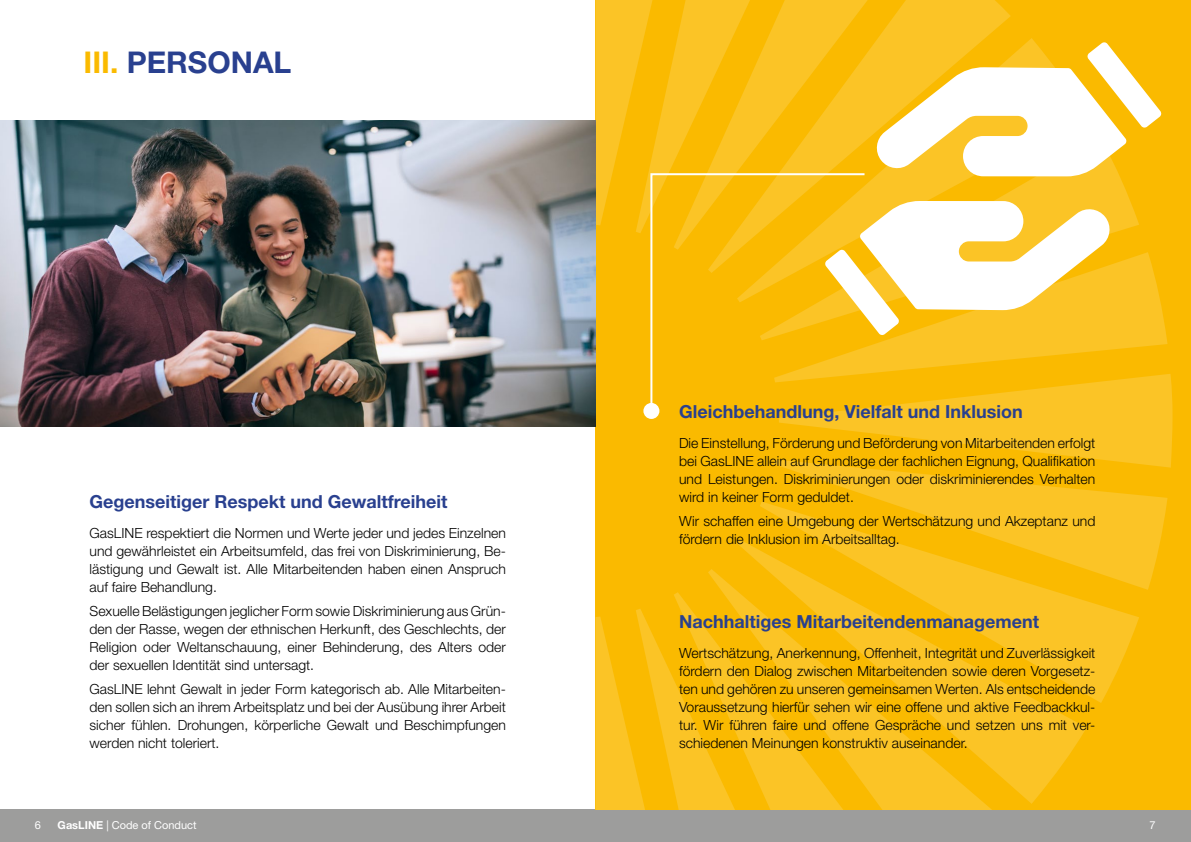
<style>
.page{position:relative;width:1191px;height:842px;background:#fff}
.page>*{position:absolute;margin:0;border:0;box-sizing:border-box;transform-origin:0 0}
.t1{font:700 30px "Helvetica Neue LT Std";color:#29408f}
.t2{font:700 18px "Helvetica Neue LT Std";color:#29408f}
.t3{font:300 14px/18px "Helvetica Neue LT Std";color:#000;text-align:justify}
.t4{font:11px "Helvetica Neue LT Pro";color:#fff}
.s1{color:#faba00}
.s2{font-weight:700}
</style>
<div class="page">
<div style="left:0;top:809px;width:1191px;height:33px;background:#9d9d9c"></div>
<div style="left:595px;top:0;width:596px;height:809px;background:#faba00"></div>
<svg style="left:595px;top:0;width:78px;height:233px"></svg>
<svg style="left:673px;top:0;width:35px;height:163px;fill:#fbc426"></svg>
<svg style="left:708px;top:0;width:302px;height:172px;fill:#fbc426"></svg>
<svg style="left:737px;top:38px;width:298px;height:134px;fill:#fbc426"></svg>
<svg style="left:760px;top:139px;width:64px;height:33px"></svg>
<svg style="left:866px;top:306px;width:301px;height:68px;fill:#fbc426"></svg>
<svg style="left:779px;top:374px;width:393px;height:94px"></svg>
<svg style="left:595px;top:609px;width:78px;height:200px"></svg>
<svg style="left:673px;top:592px;width:35px;height:217px;fill:#fbc426"></svg>
<svg style="left:708px;top:569px;width:283px;height:240px"></svg>
<svg style="left:737px;top:540px;width:349px;height:264px;fill:#fbc426"></svg>
<svg style="left:760px;top:502px;width:379px;height:201px;fill:#fbc426"></svg>
<svg style="left:774px;top:459px;width:393px;height:131px;fill:#fbc426"></svg>
<img style="left:0;top:121px;width:595px;height:305px">
<svg style="left:824px;top:42px;width:337px;height:294px"></svg>
<svg style="left:649px;top:172px;width:217px;height:241px"></svg>
<div style="left:643px;top:403px;width:16px;height:16px;background:#fff;border-radius:50%"></div>
<h1 class="t1" style="left:84px;top:43px;width:209px"><span class="s1">III.</span> PERSONAL</h1>
<p class="t2" style="left:90px;top:491px;width:359px">Gegenseitiger Respekt und Gewaltfreiheit</p>
<p class="t3" style="left:90px;top:524px;width:418px">GasLINE respektiert die Normen und Werte jeder und jedes Einzelnen und gewährleistet ein Arbeitsumfeld, das frei von Diskriminierung, Be&shy;lästigung und Gewalt ist. Alle Mitarbeitenden haben einen Anspruch auf faire Behandlung.</p>
<p class="t3" style="left:90px;top:602px;width:418px">Sexuelle Belästigungen jeglicher Form sowie Diskriminierung aus Grün&shy;den der Rasse, wegen der ethnischen Herkunft, des Geschlechts, der Religion oder Weltanschauung, einer Behinderung, des Alters oder der sexuellen Identität sind untersagt.</p>
<p class="t3" style="left:90px;top:680px;width:418px">GasLINE lehnt Gewalt in jeder Form kategorisch ab. Alle Mitarbeiten&shy;den sollen sich an ihrem Arbeitsplatz und bei der Ausübung ihrer Arbeit sicher fühlen. Drohungen, körperliche Gewalt und Beschimpfungen werden nicht toleriert.</p>
<p class="t2" style="left:679px;top:400px;width:345px">Gleichbehandlung, Vielfalt und Inklusion</p>
<p class="t3" style="left:679px;top:433px;width:418px">Die Einstellung, Förderung und Beförderung von Mitarbeitenden erfolgt bei GasLINE allein auf Grundlage der fachlichen Eignung, Qualifikation und Leistungen. Diskriminierungen oder diskriminierendes Verhalten wird in keiner Form geduldet.</p>
<p class="t3" style="left:679px;top:511px;width:418px">Wir schaffen eine Umgebung der Wertschätzung und Akzeptanz und fördern die Inklusion im Arbeitsalltag.</p>
<p class="t2" style="left:679px;top:611px;width:361px">Nachhaltiges Mitarbeitendenmanagement</p>
<p class="t3" style="left:679px;top:644px;width:418px">Wertschätzung, Anerkennung, Offenheit, Integrität und Zuverlässigkeit fördern den Dialog zwischen Mitarbeitenden sowie deren Vorgesetz&shy;ten und gehören zu unseren gemeinsamen Werten. Als entscheidende Voraussetzung hierfür sehen wir eine offene und aktive Feedbackkul&shy;tur. Wir führen faire und offene Gespräche und setzen uns mit ver&shy;schiedenen Meinungen konstruktiv auseinander.</p>
<p class="t4" style="left:35px;top:819px;width:8px">6</p>
<p class="t4" style="left:58px;top:819px;width:140px"><span class="s2">GasLINE</span> | Code of Conduct</p>
<p class="t4" style="left:1149px;top:819px;width:8px">7</p>
</div>
